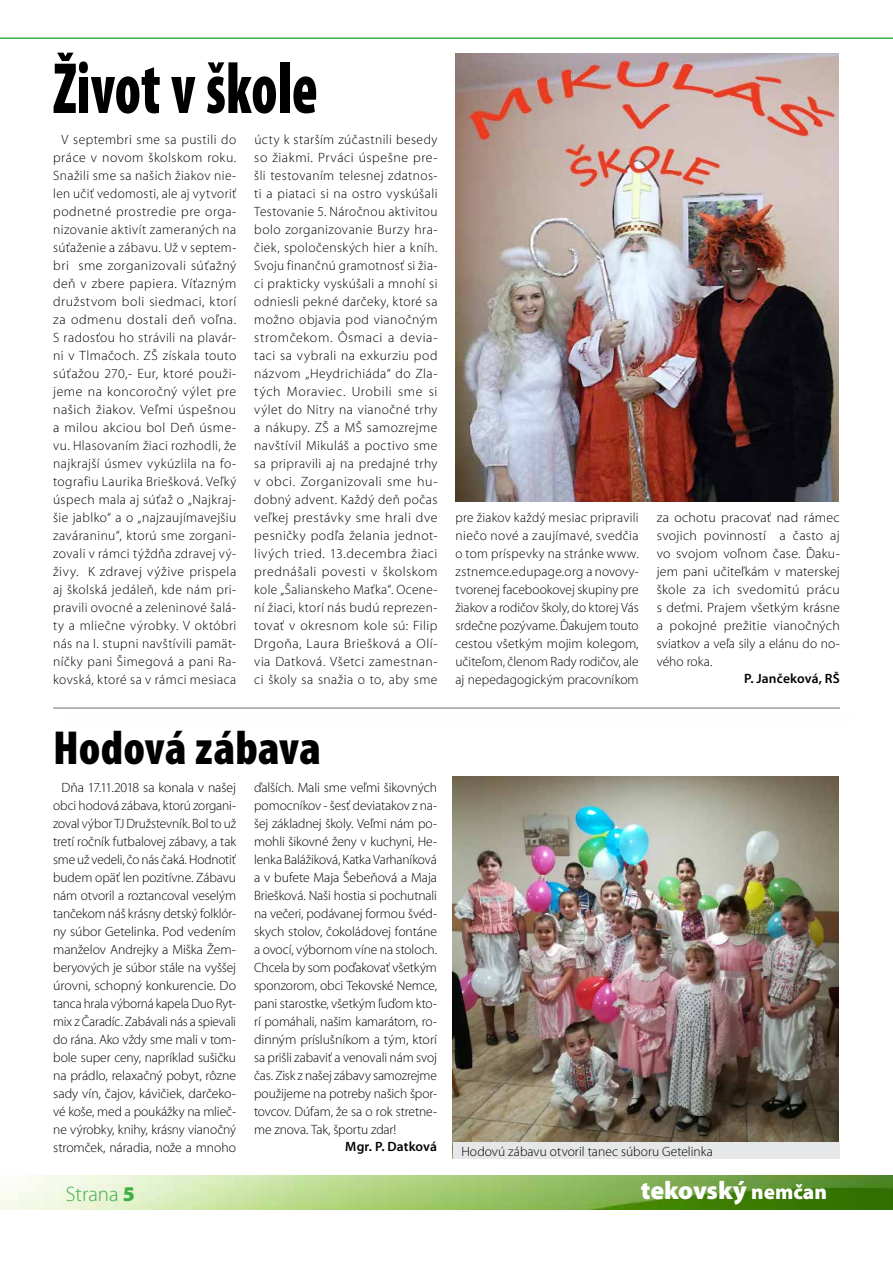
<style>
.page{position:relative;width:893px;height:1263px;background:#fff}
.page>*{position:absolute;margin:0;border:0;box-sizing:border-box;transform-origin:0 0}
.t1{font:900 condensed 73.2px "Mini Pro";color:#000;scale:.8 1}
.t2{font:900 condensed 48px "Mini Pro";letter-spacing:.005em;color:#000}
.t3{font:900 25.5px "Mini Pro";letter-spacing:-.005em;color:#fff}
.t4{font:300 21px "Mini Pro";color:#41ad49}
.t5{font:300 13.5px/18px "Mini Pro";letter-spacing:.005em;color:#000;text-align:justify}
.t6{font:600 13.5px "Mini Pro";letter-spacing:.01em;color:#000}
.s1{font-weight:900}
.s2{font-size:21px}
</style>
<div class="page">
<img style="left:0;top:1176px;width:893px;height:34px">
<hr style="left:0;top:38px;width:893px;height:1px;background:#41ad49">
<img style="left:455px;top:53px;width:384px;height:449px">
<img style="left:453px;top:776px;width:386px;height:366px">
<hr style="left:53px;top:708px;width:787px;height:1px;background:#000">
<div style="left:453px;top:1142px;width:387px;height:17px;background:#e6e7e8"></div>
<h1 class="t1" style="left:53px;top:48px;width:332px">Život v škole</h1>
<p class="t5" style="left:53px;top:131px;width:185px;text-indent:9px">V septembri sme sa pustili do práce v novom školskom roku.<br>Snažili sme sa našich žiakov nie&shy;len učiť vedomosti, ale aj vytvoriť podnetné prostredie pre orga&shy;nizovanie aktivít zameraných na súťaženie a zábavu. Už v septem&shy;bri sme zorganizovali súťažný deň v zbere papiera. Víťazným družstvom boli siedmaci, ktorí za odmenu dostali deň voľna.<br>S radosťou ho strávili na plavár&shy;ni v Tlmačoch. ZŠ získala touto súťažou 270,- Eur, ktoré použi&shy;jeme na koncoročný výlet pre našich žiakov. Veľmi úspešnou a milou akciou bol Deň úsme&shy;vu. Hlasovaním žiaci rozhodli, že najkrajší úsmev vykúzlila na fo&shy;tografiu Laurika Briešková. Veľký úspech mala aj súťaž o „Najkraj&shy;šie jablko“ a o „najzaujímavejšiu zaváraninu“, ktorú sme zorgani&shy;zovali v rámci týždňa zdravej vý&shy;živy. K zdravej výžive prispela aj školská jedáleň, kde nám pri&shy;pravili ovocné a zeleninové šalá&shy;ty a mliečne výrobky. V októbri nás na I. stupni navštívili pamät&shy;níčky pani Šimegová a pani Ra&shy;kovská, ktoré sa v rámci mesiaca</p>
<p class="t5" style="left:254px;top:131px;width:185px">úcty k starším zúčastnili besedy so žiakmi. Prváci úspešne pre&shy;šli testovaním telesnej zdatnos&shy;ti a piataci si na ostro vyskúšali Testovanie 5. Náročnou aktivitou bolo zorganizovanie Burzy hra&shy;čiek, spoločenských hier a kníh.<br>Svoju finančnú gramotnosť si žia&shy;ci prakticky vyskúšali a mnohí si odniesli pekné darčeky, ktoré sa možno objavia pod vianočným stromčekom. Ôsmaci a devia&shy;taci sa vybrali na exkurziu pod názvom „Heydrichiáda“ do Zla&shy;tých Moraviec. Urobili sme si výlet do Nitry na vianočné trhy a nákupy. ZŠ a MŠ samozrejme navštívil Mikuláš a poctivo sme sa pripravili aj na predajné trhy v obci. Zorganizovali sme hu&shy;dobný advent. Každý deň počas veľkej prestávky sme hrali dve pesničky podľa želania jednot&shy;livých tried. 13.decembra žiaci prednášali povesti v školskom kole „Šalianskeho Maťka“. Ocene&shy;ní žiaci, ktorí nás budú reprezen&shy;tovať v okresnom kole sú: Filip Drgoňa, Laura Briešková a Olí&shy;via Datková. Všetci zamestnan&shy;ci školy sa snažia o to, aby sme</p>
<h2 class="t2" style="left:53px;top:721px;width:269px">Hodová zábava</h2>
<p class="t5" style="left:53px;top:779px;width:184px;text-indent:9px">Dňa 17.11.2018 sa konala v našej obci hodová zábava, ktorú zorgani&shy;zoval výbor TJ Družstevník. Bol to už tretí ročník futbalovej zábavy, a tak sme už vedeli, čo nás čaká. Hodnotiť budem opäť len pozitívne. Zábavu nám otvoril a roztancoval veselým tančekom náš krásny detský folklór&shy;ny súbor Getelinka. Pod vedením manželov Andrejky a Miška Žem&shy;beryových je súbor stále na vyššej úrovni, schopný konkurencie. Do tanca hrala výborná kapela Duo Ryt&shy;mix z Čaradíc. Zabávali nás a spievali do rána. Ako vždy sme mali v tom&shy;bole super ceny, napríklad sušičku na prádlo, relaxačný pobyt, rôzne sady vín, čajov, kávičiek, darčeko&shy;vé koše, med a poukážky na mlieč&shy;ne výrobky, knihy, krásny vianočný stromček, náradia, nože a mnoho</p>
<p class="t5" style="left:254px;top:779px;width:184px">ďalších. Mali sme veľmi šikovných pomocníkov - šesť deviatakov z na&shy;šej základnej školy. Veľmi nám po&shy;mohli šikovné ženy v kuchyni, He&shy;lenka Balážiková, Katka Varhaníková a v bufete Maja Šebeňová a Maja Briešková. Naši hostia si pochutnali na večeri, podávanej formou švéd&shy;skych stolov, čokoládovej fontáne a ovocí, výbornom víne na stoloch.<br>Chcela by som poďakovať všetkým sponzorom, obci Tekovské Nemce, pani starostke, všetkým ľuďom kto&shy;rí pomáhali, našim kamarátom, ro&shy;dinným príslušníkom a tým, ktorí sa prišli zabaviť a venovali nám svoj čas. Zisk z našej zábavy samozrejme použijeme na potreby našich špor&shy;tovcov. Dúfam, že sa o rok stretne&shy;me znova. Tak, športu zdar!</p>
<p class="t6" style="left:345px;top:1138px;width:93px">Mgr. P. Datková</p>
<p class="t5" style="left:455px;top:509px;width:185px">pre žiakov každý mesiac pripravili niečo nové a zaujímavé, svedčia o tom príspevky na stránke www. zstnemce.edupage.org a novovy&shy;tvorenej facebookovej skupiny pre žiakov a rodičov školy, do ktorej Vás srdečne pozývame. Ďakujem touto cestou všetkým mojim kolegom, učiteľom, členom Rady rodičov, ale aj nepedagogickým pracovníkom</p>
<p class="t5" style="left:657px;top:509px;width:185px">za ochotu pracovať nad rámec svojich povinností a často aj vo svojom voľnom čase. Ďaku&shy;jem pani učiteľkám v materskej škole za ich svedomitú prácu s deťmi. Prajem všetkým krásne a pokojné prežitie vianočných sviatkov a veľa sily a elánu do no&shy;vého roka.</p>
<p class="t6" style="left:744px;top:670px;width:97px">P. Jančeková, RŠ</p>
<p class="t5" style="left:461px;top:1142px;width:253px">Hodovú zábavu otvoril tanec súboru Getelinka</p>
<h3 class="t4" style="left:66px;top:1182px;width:70px">Strana <span class="s1">5</span></h3>
<h3 class="t3" style="left:641px;top:1176px;width:188px">tekovský <span class="s2">nemčan</span></h3>
</div>
